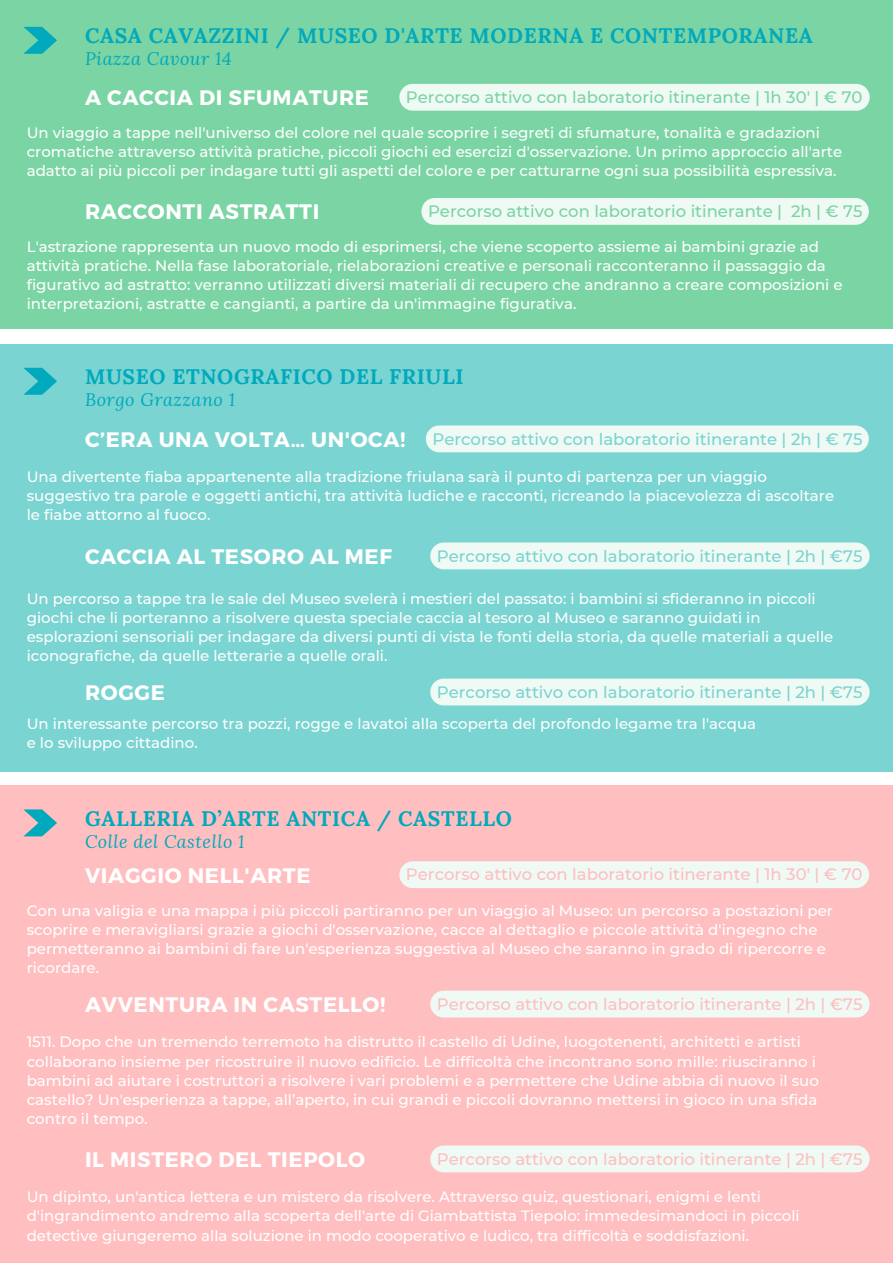
<style>
.page{position:relative;width:893px;height:1264px;background:#fff}
.page>*{position:absolute;margin:0;border:0;box-sizing:border-box;transform-origin:0 0}
.t1{font:700 21px "Montserrat";letter-spacing:.03em;color:#fff}
.t2{font:700 21px "Lora";letter-spacing:.03em;color:#00a9bc}
.t3{font:italic 18px "Lora";letter-spacing:.03em;color:#00a9bc}
.t4{font:500 16.5px "Montserrat";color:#ffbec0}
.t5{font:500 16.5px "Montserrat";color:#7ad4d1}
.t6{font:500 16.5px "Montserrat";color:#7ad4a3}
.t7{font:500 15px/19px "Montserrat";color:#fff}
</style>
<div class="page">
<div style="left:0;top:0;width:892px;height:328px;background:#7ad4a3"></div>
<div style="left:0;top:785px;width:892px;height:477px;background:#ffbec0"></div>
<div style="left:0;top:344px;width:892px;height:427px;background:#7ad4d1"></div>
<div style="left:399px;top:84px;width:470px;height:27px;background:#effaf4;border-radius:13px"></div>
<div style="left:426px;top:425px;width:442px;height:27px;background:#effaf4;border-radius:13px"></div>
<div style="left:399px;top:861px;width:470px;height:27px;background:#effaf4;border-radius:13px"></div>
<div style="left:421px;top:198px;width:447px;height:27px;background:#effaf4;border-radius:13px"></div>
<div style="left:430px;top:542px;width:439px;height:27px;background:#effaf4;border-radius:13px"></div>
<div style="left:430px;top:990px;width:439px;height:27px;background:#effaf4;border-radius:13px"></div>
<div style="left:430px;top:678px;width:439px;height:27px;background:#effaf4;border-radius:13px"></div>
<div style="left:430px;top:1145px;width:439px;height:27px;background:#effaf4;border-radius:13px"></div>
<svg style="left:23px;top:27px;width:34px;height:27px"></svg>
<svg style="left:23px;top:368px;width:34px;height:27px"></svg>
<svg style="left:23px;top:809px;width:34px;height:27px"></svg>
<h1 class="t2" style="left:85px;top:22px;width:729px">CASA CAVAZZINI / MUSEO D'ARTE MODERNA E CONTEMPORANEA</h1>
<p class="t3" style="left:85px;top:46px;width:148px">Piazza Cavour 14</p>
<h1 class="t1" style="left:85px;top:84px;width:285px">A CACCIA DI SFUMATURE</h1>
<p class="t6" style="left:406px;top:87px;width:458px">Percorso attivo con laboratorio itinerante | 1h 30' | € 70</p>
<p class="t7" style="left:27px;top:123px;width:817px">Un viaggio a tappe nell'universo del colore nel quale scoprire i segreti di sfumature, tonalità e gradazioni cromatiche attraverso attività pratiche, piccoli giochi ed esercizi d'osservazione. Un primo approccio all'arte adatto ai più piccoli per indagare tutti gli aspetti del colore e per catturarne ogni sua possibilità espressiva.</p>
<h1 class="t1" style="left:85px;top:198px;width:236px">RACCONTI ASTRATTI</h1>
<p class="t6" style="left:428px;top:201px;width:436px">Percorso attivo con laboratorio itinerante | 2h | € 75</p>
<p class="t7" style="left:27px;top:237px;width:817px">L'astrazione rappresenta un nuovo modo di esprimersi, che viene scoperto assieme ai bambini grazie ad attività pratiche. Nella fase laboratoriale, rielaborazioni creative e personali racconteranno il passaggio da figurativo ad astratto: verranno utilizzati diversi materiali di recupero che andranno a creare composizioni e interpretazioni, astratte e cangianti, a partire da un'immagine figurativa.</p>
<h1 class="t2" style="left:85px;top:363px;width:380px">MUSEO ETNOGRAFICO DEL FRIULI</h1>
<p class="t3" style="left:85px;top:387px;width:152px">Borgo Grazzano 1</p>
<h1 class="t1" style="left:85px;top:425px;width:322px">C’ERA UNA VOLTA… UN'OCA!</h1>
<p class="t5" style="left:432px;top:428px;width:431px">Percorso attivo con laboratorio itinerante | 2h | € 75</p>
<p class="t7" style="left:27px;top:467px;width:808px">Una divertente fiaba appartenente alla tradizione friulana sarà il punto di partenza per un viaggio suggestivo tra parole e oggetti antichi, tra attività ludiche e racconti, ricreando la piacevolezza di ascoltare le fiabe attorno al fuoco.</p>
<h1 class="t1" style="left:85px;top:542px;width:308px">CACCIA AL TESORO AL MEF</h1>
<p class="t5" style="left:437px;top:545px;width:427px">Percorso attivo con laboratorio itinerante | 2h | €75</p>
<p class="t7" style="left:27px;top:589px;width:808px">Un percorso a tappe tra le sale del Museo svelerà i mestieri del passato: i bambini si sfideranno in piccoli giochi che li porteranno a risolvere questa speciale caccia al tesoro al Museo e saranno guidati in esplorazioni sensoriali per indagare da diversi punti di vista le fonti della storia, da quelle materiali a quelle iconografiche, da quelle letterarie a quelle orali.</p>
<h1 class="t1" style="left:85px;top:678px;width:81px">ROGGE</h1>
<p class="t5" style="left:437px;top:681px;width:427px">Percorso attivo con laboratorio itinerante | 2h | €75</p>
<p class="t7" style="left:27px;top:713px;width:730px">Un interessante percorso tra pozzi, rogge e lavatoi alla scoperta del profondo legame tra l'acqua e lo sviluppo cittadino.</p>
<h1 class="t2" style="left:85px;top:804px;width:428px">GALLERIA D’ARTE ANTICA / CASTELLO</h1>
<p class="t3" style="left:85px;top:829px;width:161px">Colle del Castello 1</p>
<h1 class="t1" style="left:85px;top:861px;width:227px">VIAGGIO NELL'ARTE</h1>
<p class="t4" style="left:406px;top:864px;width:458px">Percorso attivo con laboratorio itinerante | 1h 30' | € 70</p>
<p class="t7" style="left:27px;top:900px;width:807px">Con una valigia e una mappa i più piccoli partiranno per un viaggio al Museo: un percorso a postazioni per scoprire e meravigliarsi grazie a giochi d'osservazione, cacce al dettaglio e piccole attività d'ingegno che permetteranno ai bambini di fare un'esperienza suggestiva al Museo che saranno in grado di ripercorre e ricordare.</p>
<h1 class="t1" style="left:85px;top:990px;width:302px">AVVENTURA IN CASTELLO!</h1>
<p class="t4" style="left:437px;top:993px;width:427px">Percorso attivo con laboratorio itinerante | 2h | €75</p>
<p class="t7" style="left:27px;top:1032px;width:793px">1511. Dopo che un tremendo terremoto ha distrutto il castello di Udine, luogotenenti, architetti e artisti collaborano insieme per ricostruire il nuovo edificio. Le difficoltà che incontrano sono mille: riusciranno i bambini ad aiutare i costruttori a risolvere i vari problemi e a permettere che Udine abbia di nuovo il suo castello? Un'esperienza a tappe, all’aperto, in cui grandi e piccoli dovranno mettersi in gioco in una sfida contro il tempo.</p>
<h1 class="t1" style="left:85px;top:1145px;width:281px">IL MISTERO DEL TIEPOLO</h1>
<p class="t4" style="left:437px;top:1148px;width:427px">Percorso attivo con laboratorio itinerante | 2h | €75</p>
<p class="t7" style="left:27px;top:1187px;width:774px">Un dipinto, un'antica lettera e un mistero da risolvere. Attraverso quiz, questionari, enigmi e lenti d'ingrandimento andremo alla scoperta dell'arte di Giambattista Tiepolo: immedesimandoci in piccoli detective giungeremo alla soluzione in modo cooperativo e ludico, tra difficoltà e soddisfazioni.</p>
</div>
